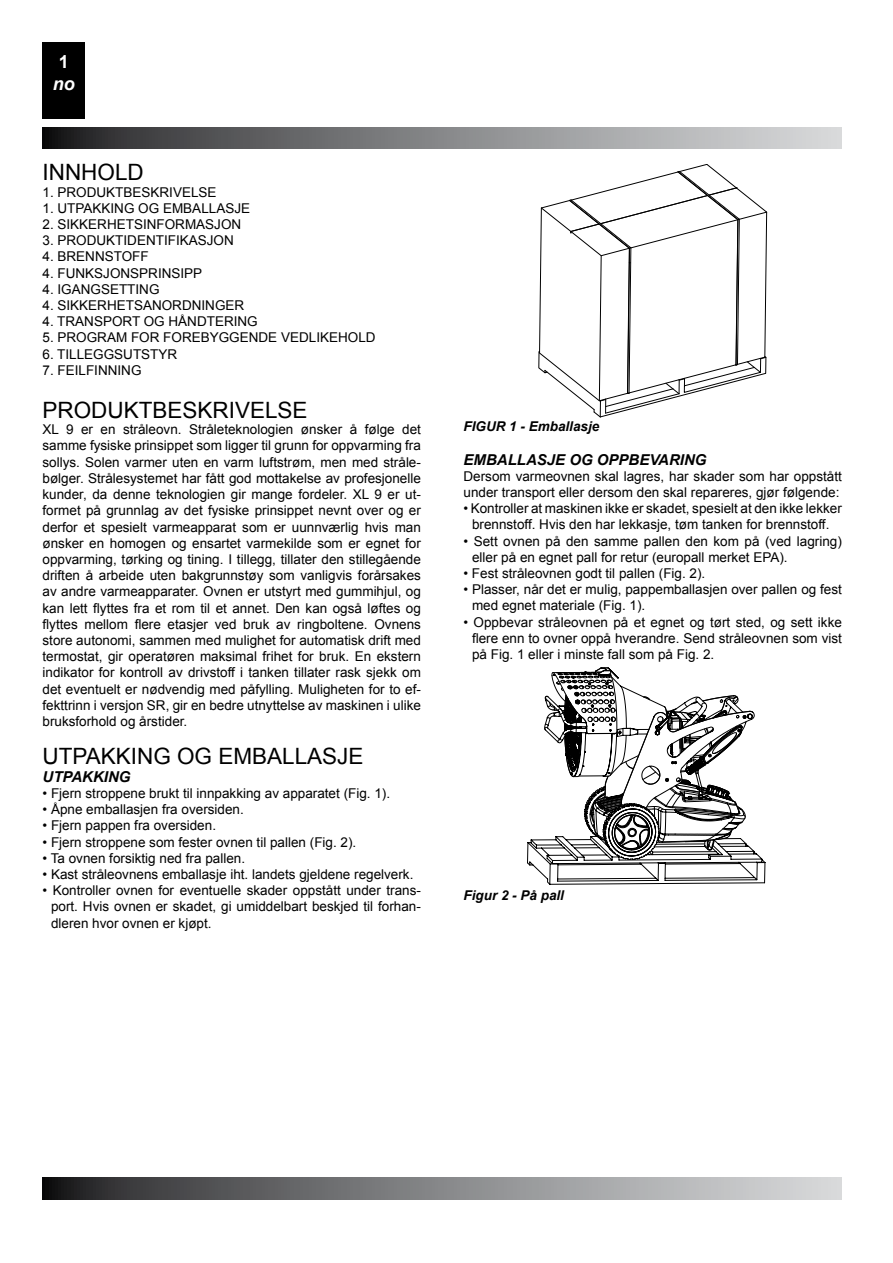
<style>
.page{position:relative;width:893px;height:1263px;background:#fff}
.page>*{position:absolute;margin:0;border:0;box-sizing:border-box;transform-origin:0 0}
.t1{font:22.5px "Arial";color:#000}
.t2{font:italic 700 18px "Arial";color:#fff}
.t3{font:700 18px "Arial";color:#fff}
.t4{font:italic 700 15px "Arial";color:#000}
.t5{font:13.5px/16.2px "Arial";color:#000;text-align:justify}
.t6{font:italic 700 13.5px "Arial";color:#000}
</style>
<div class="page">
<svg style="left:538px;top:164px;width:229px;height:254px"></svg>
<svg style="left:527px;top:667px;width:238px;height:218px"></svg>
<div style="left:43px;top:43px;width:42px;height:76px;background:#000"></div>
<svg style="left:43px;top:1178px;width:799px;height:21px;background:#838485"></svg>
<svg style="left:43px;top:128px;width:799px;height:21px;background:#838485"></svg>
<h2 class="t3" style="left:59px;top:50px;width:12px">1</h2>
<h2 class="t2" style="left:53px;top:72px;width:23px">no</h2>
<h1 class="t1" style="left:43px;top:158px;width:103px">INNHOLD</h1>
<p class="t5" style="left:43px;top:184px;width:176px">1. PRODUKTBESKRIVELSE</p>
<p class="t5" style="left:43px;top:200px;width:209px">1. UTPAKKING OG EMBALLASJE</p>
<p class="t5" style="left:43px;top:216px;width:200px">2. SIKKERHETSINFORMASJON</p>
<p class="t5" style="left:43px;top:233px;width:193px">3. PRODUKTIDENTIFIKASJON</p>
<p class="t5" style="left:43px;top:249px;width:108px">4. BRENNSTOFF</p>
<p class="t5" style="left:43px;top:265px;width:161px">4. FUNKSJONSPRINSIPP</p>
<p class="t5" style="left:43px;top:281px;width:119px">4. IGANGSETTING</p>
<p class="t5" style="left:43px;top:297px;width:203px">4. SIKKERHETSANORDNINGER</p>
<p class="t5" style="left:43px;top:314px;width:217px">4. TRANSPORT OG HÅNDTERING</p>
<p class="t5" style="left:43px;top:330px;width:335px">5. PROGRAM FOR FOREBYGGENDE VEDLIKEHOLD</p>
<p class="t5" style="left:43px;top:346px;width:136px">6. TILLEGGSUTSTYR</p>
<p class="t5" style="left:43px;top:362px;width:101px">7. FEILFINNING</p>
<h1 class="t1" style="left:43px;top:395px;width:267px">PRODUKTBESKRIVELSE</h1>
<p class="t5" style="left:43px;top:422px;width:380px">XL 9 er en stråleovn. Stråleteknologien ønsker å følge det samme fysiske prinsippet som ligger til grunn for oppvarming fra sollys. Solen varmer uten en varm luftstrøm, men med stråle&shy;bølger. Strålesystemet har fått god mottakelse av profesjonelle kunder, da denne teknologien gir mange fordeler. XL 9 er ut&shy;formet på grunnlag av det fysiske prinsippet nevnt over og er derfor et spesielt varmeapparat som er uunnværlig hvis man ønsker en homogen og ensartet varmekilde som er egnet for oppvarming, tørking og tining. I tillegg, tillater den stillegående driften å arbeide uten bakgrunnstøy som vanligvis forårsakes av andre varmeapparater. Ovnen er utstyrt med gummihjul, og kan lett flyttes fra et rom til et annet. Den kan også løftes og flyttes mellom flere etasjer ved bruk av ringboltene. Ovnens store autonomi, sammen med mulighet for automatisk drift med termostat, gir operatøren maksimal frihet for bruk. En ekstern indikator for kontroll av drivstoff i tanken tillater rask sjekk om det eventuelt er nødvendig med påfylling. Muligheten for to ef&shy;fekttrinn i versjon SR, gir en bedre utnyttelse av maskinen i ulike bruksforhold og årstider.</p>
<h1 class="t1" style="left:43px;top:741px;width:322px">UTPAKKING OG EMBALLASJE</h1>
<p class="t4" style="left:43px;top:766px;width:90px">UTPAKKING</p>
<p class="t5" style="left:43px;top:785px;width:349px">• Fjern stroppene brukt til innpakking av apparatet (Fig. 1).</p>
<p class="t5" style="left:43px;top:801px;width:203px">• Åpne emballasjen fra oversiden.</p>
<p class="t5" style="left:43px;top:818px;width:175px">• Fjern pappen fra oversiden.</p>
<p class="t5" style="left:43px;top:834px;width:315px">• Fjern stroppene som fester ovnen til pallen (Fig. 2).</p>
<p class="t5" style="left:43px;top:850px;width:204px">• Ta ovnen forsiktig ned fra pallen.</p>
<p class="t5" style="left:43px;top:866px;width:372px">• Kast stråleovnens emballasje iht. landets gjeldene regelverk.</p>
<p class="t5" style="left:51px;top:882px;width:371px;text-indent:-9px">• Kontroller ovnen for eventuelle skader oppstått under trans&shy;port. Hvis ovnen er skadet, gi umiddelbart beskjed til forhan&shy;dleren hvor ovnen er kjøpt.</p>
<p class="t6" style="left:463px;top:417px;width:137px">FIGUR 1 - Emballasje</p>
<p class="t4" style="left:463px;top:449px;width:245px">EMBALLASJE OG OPPBEVARING</p>
<p class="t5" style="left:463px;top:468px;width:380px">Dersom varmeovnen skal lagres, har skader som har oppstått under transport eller dersom den skal repareres, gjør følgende:</p>
<p class="t5" style="left:463px;top:500px;width:380px;text-align:center">• Kontroller at maskinen ikke er skadet, spesielt at den ikke lekker brennstoff. Hvis den har lekkasje, tøm tanken for brennstoff.</p>
<p class="t5" style="left:472px;top:533px;width:371px;text-indent:-9px">• Sett ovnen på den samme pallen den kom på (ved lagring) eller på en egnet pall for retur (europall merket EPA).</p>
<p class="t5" style="left:463px;top:565px;width:243px">• Fest stråleovnen godt til pallen (Fig. 2).</p>
<p class="t5" style="left:472px;top:581px;width:371px;text-indent:-9px">• Plasser, når det er mulig, pappemballasjen over pallen og fest med egnet materiale (Fig. 1).</p>
<p class="t5" style="left:472px;top:614px;width:371px;text-indent:-9px">• Oppbevar stråleovnen på et egnet og tørt sted, og sett ikke flere enn to ovner oppå hverandre. Send stråleovnen som vist på Fig. 1 eller i minste fall som på Fig. 2.</p>
<p class="t6" style="left:463px;top:886px;width:102px">Figur 2 - På pall</p>
</div>
